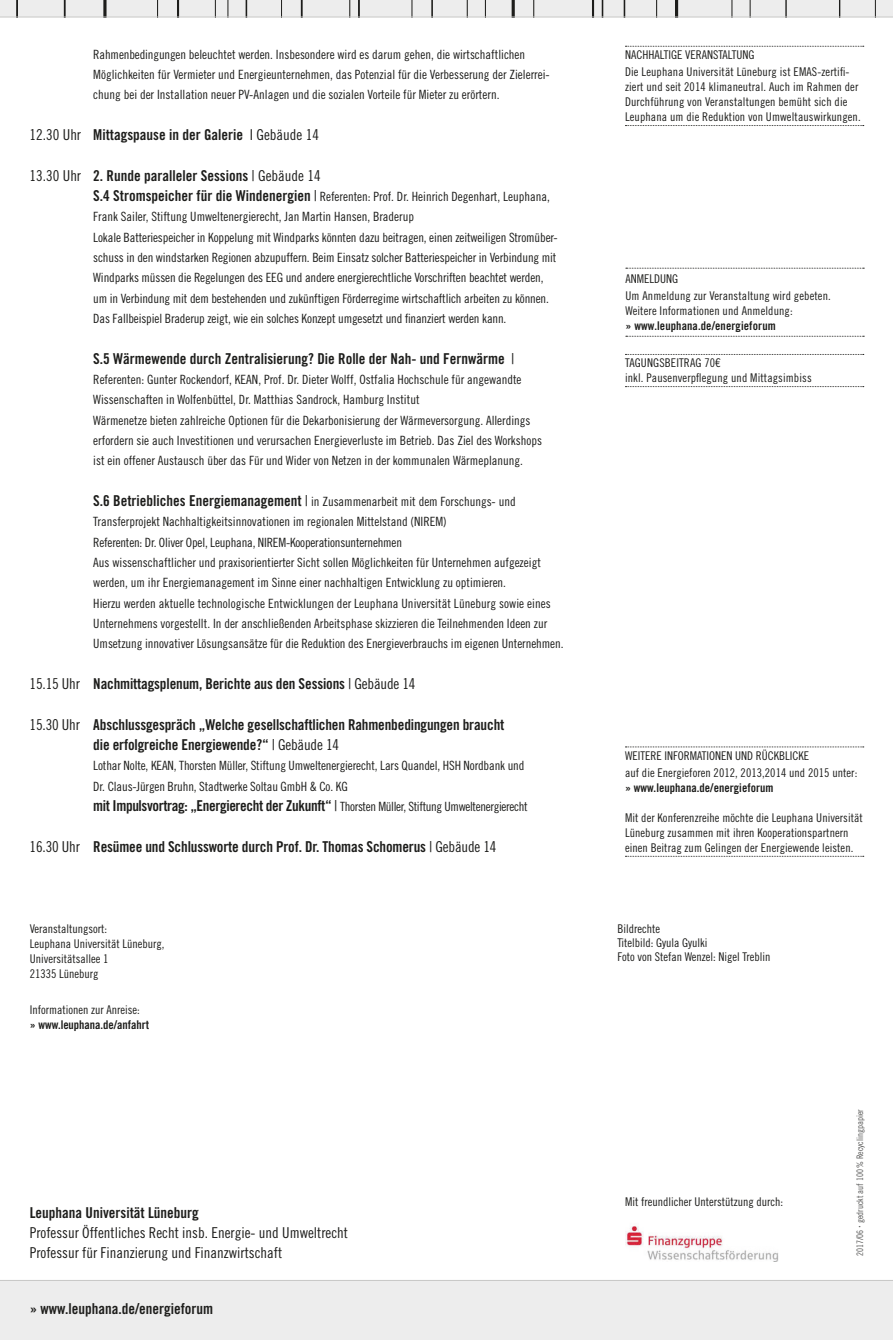
<style>
.page{position:relative;width:893px;height:1340px;background:#fff}
.page>*{position:absolute;margin:0;border:0;box-sizing:border-box;transform-origin:0 0}
.t1{font:15px/20.2px "Trade Gothic LT Std Bd Cn 20";letter-spacing:-.01em;color:#1d1d1b}
.t2{font:15px/20.2px "Trade Gothic LT Std Cn 18";color:#1d1d1b}
.t3{font:12.75px/20.2px "Trade Gothic LT Std Cn 18";color:#1d1d1b}
.t4{font:12px/15px "Trade Gothic LT Std Cn 18";letter-spacing:.005em;color:#1d1d1b}
.t5{font:12px "Trade Gothic LT Std Bd Cn 20";letter-spacing:.005em;color:#1d1d1b}
.t6{font:9px "Trade Gothic LT Std Cn 18";color:#575756}
.s1{font-family:"Trade Gothic LT Std Cn 18"}
.s2{font-family:"Trade Gothic LT Std Bd Cn 20";font-size:15px}
.s3{font-size:15px}
.s4{font-family:"Trade Gothic LT Std Cn 18";font-size:12.75px}
</style>
<div class="page">
<div style="left:0;top:0;width:893px;height:17px;background:#ededed"></div>
<div style="left:0;top:1280px;width:893px;height:59px;background:#ededed"></div>
<svg style="left:533px;top:0;width:1px;height:17px"></svg>
<svg style="left:602px;top:0;width:1px;height:17px"></svg>
<svg style="left:592px;top:0;width:2px;height:17px"></svg>
<hr style="left:512px;top:0;width:3px;height:17px;background:#1d1d1b">
<svg style="left:215px;top:0;width:1px;height:17px"></svg>
<svg style="left:467px;top:0;width:1px;height:17px"></svg>
<svg style="left:431px;top:0;width:2px;height:17px"></svg>
<svg style="left:301px;top:0;width:2px;height:17px"></svg>
<svg style="left:358px;top:0;width:2px;height:17px"></svg>
<svg style="left:246px;top:0;width:1px;height:17px"></svg>
<svg style="left:349px;top:0;width:1px;height:17px"></svg>
<svg style="left:412px;top:0;width:1px;height:17px"></svg>
<svg style="left:177px;top:0;width:2px;height:17px"></svg>
<svg style="left:157px;top:0;width:1px;height:17px"></svg>
<svg style="left:16px;top:0;width:2px;height:17px"></svg>
<svg style="left:64px;top:0;width:2px;height:17px"></svg>
<svg style="left:103px;top:0;width:4px;height:17px"></svg>
<svg style="left:785px;top:0;width:2px;height:17px"></svg>
<svg style="left:228px;top:0;width:1px;height:17px"></svg>
<svg style="left:281px;top:0;width:1px;height:17px"></svg>
<svg style="left:485px;top:0;width:1px;height:17px"></svg>
<svg style="left:624px;top:0;width:1px;height:17px"></svg>
<svg style="left:656px;top:0;width:1px;height:17px"></svg>
<hr style="left:675px;top:0;width:3px;height:17px;background:#1d1d1b">
<svg style="left:732px;top:0;width:1px;height:17px"></svg>
<svg style="left:750px;top:0;width:1px;height:17px"></svg>
<svg style="left:839px;top:0;width:1px;height:17px"></svg>
<svg style="left:875px;top:0;width:1px;height:17px"></svg>
<hr style="left:0;top:1280px;width:893px;height:1px;background:#c7c7c6">
<hr style="left:0;top:17px;width:893px;height:1px;background:#c7c7c6">
<svg style="left:625px;top:746px;width:239px;height:1px"></svg>
<svg style="left:625px;top:856px;width:239px;height:1px"></svg>
<svg style="left:625px;top:46px;width:239px;height:1px"></svg>
<svg style="left:625px;top:125px;width:239px;height:1px"></svg>
<svg style="left:626px;top:268px;width:238px;height:1px"></svg>
<svg style="left:626px;top:336px;width:238px;height:1px"></svg>
<svg style="left:625px;top:354px;width:239px;height:1px"></svg>
<svg style="left:625px;top:386px;width:239px;height:1px"></svg>
<img style="left:625px;top:1226px;width:154px;height:35px">
<p class="t3" style="left:93px;top:44px;width:458px">Rahmenbedingungen beleuchtet werden. Insbesondere wird es darum gehen, die wirtschaftlichen<br>Möglichkeiten für Vermieter und Energieunternehmen, das Potenzial für die Verbesserung der Zielerrei&shy;chung bei der Installation neuer PV-Anlagen und die sozialen Vorteile für Mieter zu erörtern.</p>
<p class="t1" style="left:30px;top:124px;width:291px"><span class="s1">12.30 Uhr</span> Mittagspause in der Galerie <span class="s1">I Gebäude 14</span></p>
<p class="t1" style="left:30px;top:165px;width:293px"><span class="s1">13.30 Uhr</span> 2. Runde paralleler Sessions <span class="s1">| Gebäude 14</span></p>
<p class="t3" style="left:93px;top:186px;width:466px"><span class="s2">S.4 Stromspeicher für die Windenergien</span> <span class="s3">|</span> Referenten: Prof. Dr. Heinrich Degenhart, Leuphana, Frank Sailer, Stiftung Umweltenergierecht, Jan Martin Hansen, Braderup<br>Lokale Batteriespeicher in Koppelung mit Windparks könnten dazu beitragen, einen zeitweiligen Stromüber&shy;schuss in den windstarken Regionen abzupuffern. Beim Einsatz solcher Batteriespeicher in Verbindung mit Windparks müssen die Regelungen des EEG und andere energierechtliche Vorschriften beachtet werden, um in Verbindung mit dem bestehenden und zukünftigen Förderregime wirtschaftlich arbeiten zu können.<br>Das Fallbeispiel Braderup zeigt, wie ein solches Konzept umgesetzt und finanziert werden kann.</p>
<p class="t1" style="left:93px;top:348px;width:423px">S.5 Wärmewende durch Zentralisierung? Die Rolle der Nah- und Fernwärme <span class="s1">|</span></p>
<p class="t3" style="left:93px;top:369px;width:450px">Referenten: Gunter Rockendorf, KEAN, Prof. Dr. Dieter Wolff, Ostfalia Hochschule für angewandte Wissenschaften in Wolfenbüttel, Dr. Matthias Sandrock, Hamburg Institut<br>Wärmenetze bieten zahlreiche Optionen für die Dekarbonisierung der Wärmeversorgung. Allerdings erfordern sie auch Investitionen und verursachen Energieverluste im Betrieb. Das Ziel des Workshops ist ein offener Austausch über das Für und Wider von Netzen in der kommunalen Wärmeplanung.</p>
<p class="t3" style="left:93px;top:491px;width:472px"><span class="s2">S.6 Betriebliches Energiemanagement</span> <span class="s3">|</span> in Zusammenarbeit mit dem Forschungs- und Transferprojekt Nachhaltigkeitsinnovationen im regionalen Mittelstand (NIREM)<br>Referenten: Dr. Oliver Opel, Leuphana, NIREM-Kooperationsunternehmen<br>Aus wissenschaftlicher und praxisorientierter Sicht sollen Möglichkeiten für Unternehmen aufgezeigt werden, um ihr Energiemanagement im Sinne einer nachhaltigen Entwicklung zu optimieren.<br>Hierzu werden aktuelle technologische Entwicklungen der Leuphana Universität Lüneburg sowie eines Unternehmens vorgestellt. In der anschließenden Arbeitsphase skizzieren die Teilnehmenden Ideen zur Umsetzung innovativer Lösungsansätze für die Reduktion des Energieverbrauchs im eigenen Unternehmen.</p>
<p class="t1" style="left:30px;top:673px;width:388px"><span class="s1">15.15 Uhr</span> Nachmittagsplenum, Berichte aus den Sessions <span class="s1">| Gebäude 14</span></p>
<p class="t1" style="left:93px;top:714px;width:412px;text-indent:-64px"><span class="s1">15.30 Uhr</span> Abschlussgespräch „Welche gesellschaftlichen Rahmenbedingungen braucht die erfolgreiche Energiewende?“ <span class="s1">| Gebäude 14</span></p>
<p class="t3" style="left:93px;top:755px;width:433px">Lothar Nolte, KEAN, Thorsten Müller, Stiftung Umweltenergierecht, Lars Quandel, HSH Nordbank und<br>Dr. Claus-Jürgen Bruhn, Stadtwerke Soltau GmbH &amp; Co. KG</p>
<p class="t1" style="left:93px;top:795px;width:436px">mit Impulsvortrag: „Energierecht der Zukunft“ <span class="s1">|</span> <span class="s4">Thorsten Müller, Stiftung Umweltenergierecht</span></p>
<p class="t1" style="left:30px;top:836px;width:469px"><span class="s1">16.30 Uhr</span> Resümee und Schlussworte durch Prof. Dr. Thomas Schomerus <span class="s1">| Gebäude 14</span></p>
<p class="t4" style="left:30px;top:921px;width:136px">Veranstaltungsort:<br>Leuphana Universität Lüneburg,<br>Universitätsallee 1<br>21335 Lüneburg</p>
<p class="t4" style="left:30px;top:1001px;width:111px">Informationen zur Anreise:</p>
<p class="t5" style="left:30px;top:1017px;width:121px">» www.leuphana.de/anfahrt</p>
<p class="t1" style="left:30px;top:1202px;width:171px">Leuphana Universität Lüneburg</p>
<p class="t2" style="left:30px;top:1222px;width:320px">Professur Öffentliches Recht insb. Energie- und Umweltrecht<br>Professur für Finanzierung und Finanzwirtschaft</p>
<p class="t1" style="left:30px;top:1298px;width:185px">» www.leuphana.de/energieforum</p>
<p class="t4" style="left:625px;top:46px;width:226px;line-height:17.1px">NACHHALTIGE VERANSTALTUNG<br>Die Leuphana Universität Lüneburg ist EMAS-zertifi-</p>
<p class="t4" style="left:625px;top:79px;width:237px">ziert und seit 2014 klimaneutral. Auch im Rahmen der<br>Durchführung von Veranstaltungen bemüht sich die<br>Leuphana um die Reduktion von Umweltauswirkungen.</p>
<p class="t4" style="left:625px;top:270px;width:207px;line-height:17.1px">ANMELDUNG<br>Um Anmeldung zur Veranstaltung wird gebeten.</p>
<p class="t4" style="left:625px;top:303px;width:169px">Weitere Informationen und Anmeldung:</p>
<p class="t5" style="left:625px;top:318px;width:152px">» www.leuphana.de/energieforum</p>
<p class="t4" style="left:625px;top:355px;width:188px">TAGUNGSBEITRAG 70€<br>inkl. Pausenverpflegung und Mittagsimbiss</p>
<p class="t4" style="left:625px;top:747px;width:234px;line-height:17.1px">WEITERE INFORMATIONEN UND RÜCKBLICKE<br>auf die Energieforen 2012, 2013,2014 und 2015 unter:</p>
<p class="t5" style="left:625px;top:780px;width:150px">» www.leuphana.de/energieforum</p>
<p class="t4" style="left:625px;top:810px;width:239px">Mit der Konferenzreihe möchte die Leuphana Universität<br>Lüneburg zusammen mit ihren Kooperationspartnern einen Beitrag zum Gelingen der Energiewende leisten.</p>
<p class="t4" style="left:617px;top:921px;width:155px;line-height:14.4px">Bildrechte<br>Titelbild: Gyula Gyulki<br>Foto von Stefan Wenzel: Nigel Treblin</p>
<p class="t4" style="left:625px;top:1194px;width:159px">Mit freundlicher Unterstützung durch:</p>
<p class="t6" style="left:855px;top:1256px;width:149px;rotate:-90deg">2017/06 gedruckt auf 100% Recyclingpapier</p>
</div>
